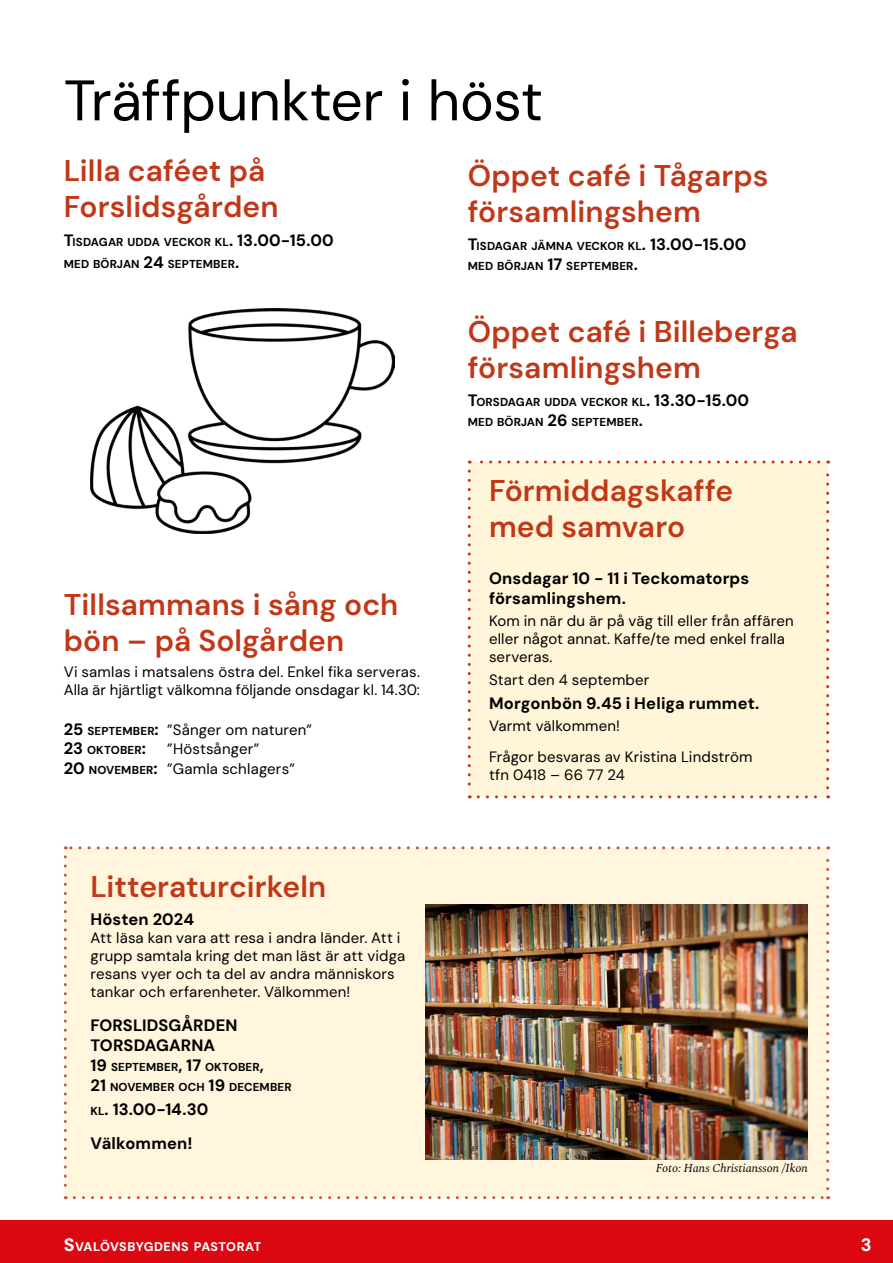
<style>
.page{position:relative;width:893px;height:1263px;background:#fff}
.page>*{position:absolute;margin:0;border:0;box-sizing:border-box;transform-origin:0 0}
.t1{font:57px "DM Sans";letter-spacing:-.01em;color:#000}
.t2{font:600 30px/36px "DM Sans";color:#c03818}
.t3{font:800 18px "DM Sans";color:#fff}
.t4{font:700 16.5px/19.8px "DM Sans";letter-spacing:.01em;color:#000}
.t5{font:700 16.5px/34.2px "DM Sans";color:#000}
.t6{font:15px/18px "DM Sans";letter-spacing:.01em;color:#000}
.t7{font:800 12.6px "DM Sans";letter-spacing:.02em;color:#fff}
.t8{font:italic 12px "Spectral";color:#000}
.t9{font:700 11.55px/19.8px "DM Sans";letter-spacing:.01em;color:#000}
.s1{font-size:16.5px}
.s2{font-weight:700;font-size:16.5px}
.s3{font-weight:700;font-size:11.55px}
.s4{font-size:11.55px}
.s5{font-style:inherit}
.s6{font-size:18px}
</style>
<div class="page">
<div style="left:0;top:1220px;width:893px;height:43px;background:#db0812"></div>
<div style="left:469px;top:462px;width:359px;height:335px;background:#fff5d8"></div>
<svg style="left:468px;top:471px;width:3px;height:327px"></svg>
<svg style="left:478px;top:795px;width:351px;height:3px"></svg>
<svg style="left:826px;top:460px;width:3px;height:328px"></svg>
<svg style="left:469px;top:460px;width:350px;height:3px"></svg>
<img style="left:90px;top:308px;width:305px;height:226px">
<div style="left:65px;top:848px;width:763px;height:350px;background:#fff5d8"></div>
<svg style="left:64px;top:857px;width:3px;height:342px"></svg>
<svg style="left:74px;top:1196px;width:755px;height:3px"></svg>
<svg style="left:826px;top:846px;width:3px;height:343px"></svg>
<svg style="left:65px;top:846px;width:754px;height:3px"></svg>
<img style="left:425px;top:904px;width:383px;height:255px">
<h1 class="t1" style="left:64px;top:65px;width:481px">Träffpunkter i höst</h1>
<h2 class="t2" style="left:64px;top:153px;width:216px">Lilla caféet på<br>Forslidsgården</h2>
<p class="t9" style="left:64px;top:230px;width:271px;line-height:22.5px"><span class="s1">T</span>ISDAGAR UDDA VECKOR KL<span class="s1">. 13.00-15.00<br></span>MED BÖRJAN <span class="s1">24</span> SEPTEMBER<span class="s1">.</span></p>
<h2 class="t2" style="left:468px;top:157px;width:302px">Öppet café i Tågarps församlingshem</h2>
<p class="t9" style="left:468px;top:236px;width:280px"><span class="s1">T</span>ISDAGAR JÄMNA VECKOR KL<span class="s1">. 13.00-15.00<br></span>MED BÖRJAN <span class="s1">17</span> SEPTEMBER<span class="s1">.</span></p>
<h2 class="t2" style="left:64px;top:586px;width:336px">Tillsammans i sång och bön – på Solgården</h2>
<p class="t6" style="left:64px;top:663px;width:358px">Vi samlas i matsalens östra del. Enkel fika serveras.<br>Alla är hjärtligt välkomna följande onsdagar kl. 14.30:</p>
<p class="t6" style="left:64px;top:720px;width:250px"><span class="s2">25</span> <span class="s3">SEPTEMBER</span><span class="s2">:</span> ”Sånger om naturen”</p>
<p class="t9" style="left:64px;top:740px;width:84px"><span class="s1">23</span> OKTOBER<span class="s1">:</span></p>
<p class="t6" style="left:64px;top:739px;width:233px;line-height:19.8px;text-indent:104px">”Höstsånger”<br><span class="s2">20</span> <span class="s3">NOVEMBER</span><span class="s2">:</span> ”Gamla schlagers”</p>
<h2 class="t2" style="left:90px;top:868px;width:237px">Litteraturcirkeln</h2>
<p class="t4" style="left:90px;top:909px;width:105px">Hösten 2024</p>
<p class="t6" style="left:90px;top:929px;width:316px">Att läsa kan vara att resa i andra länder. Att i grupp samtala kring det man läst är att vidga resans vyer och ta del av andra människors tankar och erfarenheter. Välkommen!</p>
<p class="t5" style="left:90px;top:1008px;width:20px">FORSLIDSG</p>
<p class="t5" style="left:182px;top:1008px;width:24px">ÅRDEN</p>
<p class="t5" style="left:90px;top:1028px;width:22px">TORSDAGARNA</p>
<p class="t9" style="left:90px;top:1057px;width:203px"><span class="s1">19</span> SEPTEMBER<span class="s1">, 17</span> OKTOBER<span class="s1">,<br>21</span> NOVEMBER OCH <span class="s1">19</span> DECEMBER</p>
<p class="t5" style="left:90px;top:1092px;width:119px"><span class="s4">KL</span>. 13.00-14.30<br><span class="s5">Välkommen!</span></p>
<h2 class="t2" style="left:468px;top:314px;width:331px">Öppet café i Billeberga församlingshem</h2>
<p class="t9" style="left:468px;top:392px;width:283px"><span class="s1">T</span>ORSDAGAR UDDA VECKOR KL<span class="s1">. 13.30-15.00<br></span>MED BÖRJAN <span class="s1">26</span> SEPTEMBER<span class="s1">.</span></p>
<h2 class="t2" style="left:489px;top:472px;width:246px">Förmiddagskaffe med samvaro</h2>
<p class="t4" style="left:489px;top:569px;width:262px">Onsdagar 10 - 11 i Teckomatorps församlingshem.</p>
<p class="t6" style="left:489px;top:612px;width:306px">Kom in när du är på väg till eller från affären eller något annat. Kaffe/te med enkel fralla serveras.</p>
<p class="t6" style="left:489px;top:670px;width:162px">Start den 4 september</p>
<p class="t4" style="left:489px;top:693px;width:272px">Morgonbön 9.45 i Heliga rummet.</p>
<p class="t6" style="left:489px;top:710px;width:265px;line-height:30.6px">Varmt välkommen!<br>Frågor besvaras av Kristina Lindström</p>
<p class="t6" style="left:489px;top:765px;width:138px">tfn 0418 – 66 77 24</p>
<p class="t8" style="left:656px;top:1159px;width:154px">Foto: Hans Christiansson /Ikon</p>
<p class="t7" style="left:64px;top:1239px;width:199px"><span class="s6">S</span>VALÖVSBYGDENS PASTORAT</p>
<p class="t3" style="left:861px;top:1233px;width:12px">3</p>
</div>
